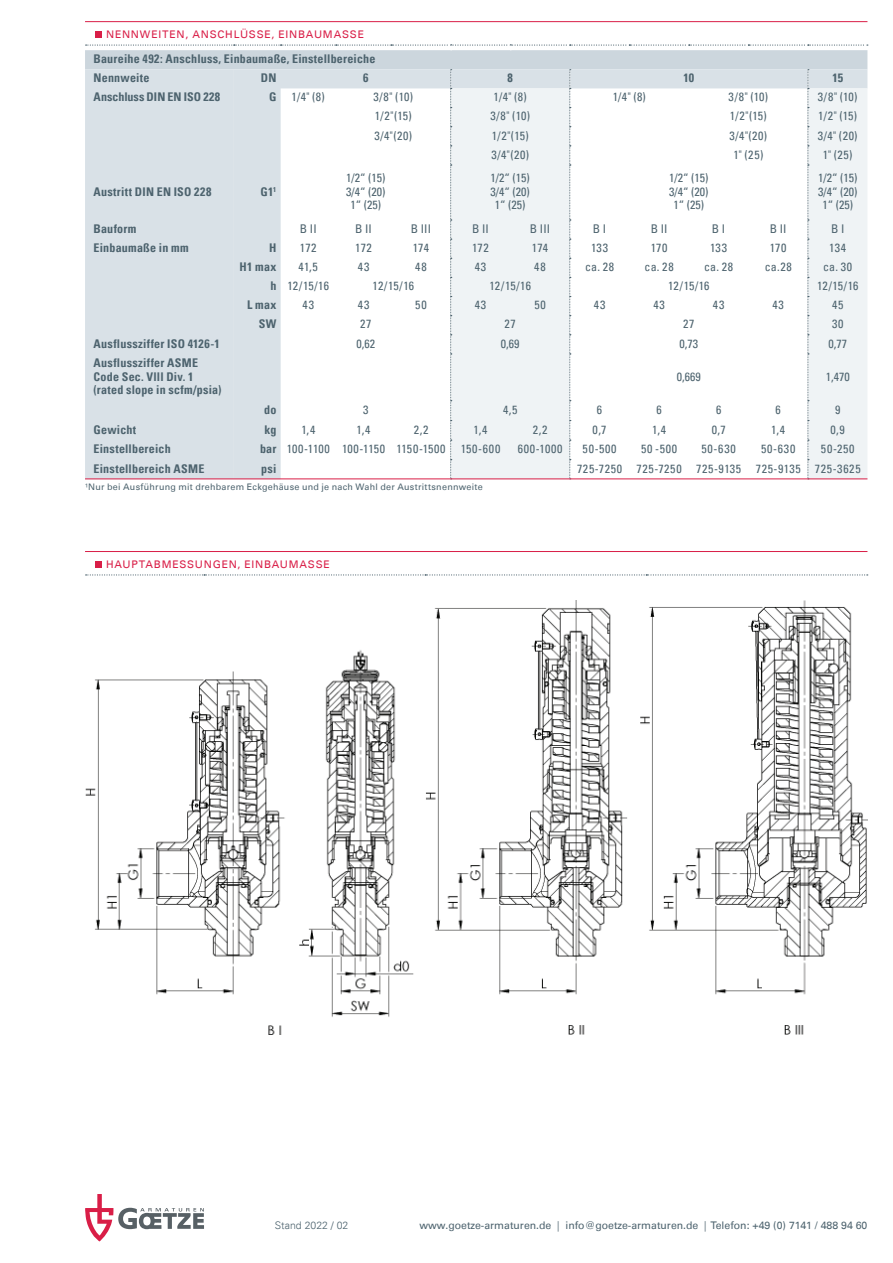
<style>
.page{position:relative;width:893px;height:1263px;background:#fff}
.page>*{position:absolute;margin:0;border:0;box-sizing:border-box;transform-origin:0 0}
.t1{font:condensed 12px/13.5px "Univers";letter-spacing:.045em;color:#4d636e;text-align:center}
.t2{font:700 condensed 12px/13.5px "Univers";letter-spacing:.02em;color:#4d636e}
.t3{font:condensed 12px "Univers";letter-spacing:.01em;color:#4d636e}
.t4{font:10.5px "Univers";color:#4d636e}
.t5{font:10.5px "Univers";letter-spacing:.075em;color:#d91e47}
.t6{font:300 10.5px "Univers";color:#4d636e}
.t7{font:9px "Univers";letter-spacing:.03em;color:#4d636e}
.s1{font-weight:700}
.s2{font-weight:300}
</style>
<div class="page">
<svg style="left:85px;top:1194px;width:119px;height:47px"></svg>
<img style="left:85px;top:600px;width:782px;height:434px">
<hr style="left:85px;top:551px;width:782px;height:1px;background:#d91e47">
<div style="left:96px;top:561px;width:6px;height:7px;background:#d91e47"></div>
<svg style="left:86px;top:574px;width:782px;height:1px"></svg>
<hr style="left:85px;top:21px;width:782px;height:1px;background:#d91e47">
<div style="left:96px;top:31px;width:6px;height:7px;background:#d91e47"></div>
<svg style="left:85px;top:45px;width:783px;height:434px"></svg>
<hr style="left:85px;top:478px;width:782px;height:1px;background:#d91e47">
<p class="t5" style="left:106px;top:28px;width:260px">NENNWEITEN, ANSCHLÜSSE, EINBAUMASSE</p>
<p class="t2" style="left:94px;top:49px;width:283px;line-height:19.2px">Baureihe 492: Anschluss, Einbaumaße, Einstellbereiche<br>Nennweite</p>
<p class="t2" style="left:261px;top:71px;width:17px">DN</p>
<p class="t2" style="left:363px;top:71px;width:7px">6</p>
<p class="t2" style="left:508px;top:71px;width:7px">8</p>
<p class="t2" style="left:683px;top:71px;width:12px">10</p>
<p class="t2" style="left:832px;top:71px;width:12px">15</p>
<p class="t2" style="left:94px;top:90px;width:128px">Anschluss DIN EN ISO 228</p>
<p class="t2" style="left:269px;top:90px;width:9px">G</p>
<p class="t1" style="left:292px;top:90px;width:35px">1/4" (8)</p>
<p class="t1" style="left:374px;top:90px;width:41px">3/8" (10)</p>
<p class="t1" style="left:494px;top:90px;width:35px">1/4" (8)</p>
<p class="t1" style="left:613px;top:90px;width:35px">1/4" (8)</p>
<p class="t1" style="left:729px;top:90px;width:41px">3/8" (10)</p>
<p class="t1" style="left:818px;top:90px;width:41px">3/8" (10)</p>
<p class="t1" style="left:375px;top:109px;width:38px">1/2"(15)</p>
<p class="t1" style="left:490px;top:109px;width:41px">3/8" (10)</p>
<p class="t1" style="left:730px;top:109px;width:38px">1/2"(15)</p>
<p class="t1" style="left:818px;top:109px;width:41px">1/2" (15)</p>
<p class="t1" style="left:374px;top:128px;width:39px">3/4"(20)</p>
<p class="t1" style="left:492px;top:128px;width:38px">1/2"(15)</p>
<p class="t1" style="left:729px;top:128px;width:39px">3/4"(20)</p>
<p class="t1" style="left:818px;top:128px;width:41px">3/4" (20)</p>
<p class="t1" style="left:491px;top:147px;width:39px">3/4"(20)</p>
<p class="t1" style="left:733px;top:147px;width:31px">1" (25)</p>
<p class="t1" style="left:823px;top:147px;width:31px">1" (25)</p>
<p class="t2" style="left:94px;top:185px;width:119px">Austritt DIN EN ISO 228</p>
<p class="t2" style="left:261px;top:185px;width:17px">G1<sup>1</sup></p>
<p class="t1" style="left:346px;top:171px;width:41px">1/2“ (15)<br>3/4“ (20)<br>1“ (25)</p>
<p class="t1" style="left:491px;top:171px;width:41px">1/2“ (15)<br>3/4“ (20)<br>1“ (25)</p>
<p class="t1" style="left:669px;top:171px;width:41px">1/2“ (15)<br>3/4“ (20)<br>1“ (25)</p>
<p class="t1" style="left:818px;top:171px;width:41px">1/2“ (15)<br>3/4“ (20)<br>1“ (25)</p>
<p class="t2" style="left:94px;top:222px;width:45px">Bauform</p>
<p class="t1" style="left:300px;top:222px;width:18px">B II</p>
<p class="t1" style="left:355px;top:222px;width:18px">B II</p>
<p class="t1" style="left:411px;top:222px;width:22px">B III</p>
<p class="t1" style="left:472px;top:222px;width:18px">B II</p>
<p class="t1" style="left:530px;top:222px;width:22px">B III</p>
<p class="t1" style="left:593px;top:222px;width:15px">B I</p>
<p class="t1" style="left:651px;top:222px;width:18px">B II</p>
<p class="t1" style="left:712px;top:222px;width:15px">B I</p>
<p class="t1" style="left:770px;top:222px;width:18px">B II</p>
<p class="t1" style="left:831px;top:222px;width:15px">B I</p>
<p class="t2" style="left:94px;top:241px;width:97px">Einbaumaße in mm</p>
<p class="t2" style="left:269px;top:241px;width:9px">H</p>
<p class="t1" style="left:300px;top:241px;width:18px">172</p>
<p class="t1" style="left:355px;top:241px;width:18px">172</p>
<p class="t1" style="left:413px;top:241px;width:18px">174</p>
<p class="t1" style="left:472px;top:241px;width:18px">172</p>
<p class="t1" style="left:532px;top:241px;width:18px">174</p>
<p class="t1" style="left:591px;top:241px;width:18px">133</p>
<p class="t1" style="left:651px;top:241px;width:18px">170</p>
<p class="t1" style="left:710px;top:241px;width:18px">133</p>
<p class="t1" style="left:770px;top:241px;width:18px">170</p>
<p class="t1" style="left:829px;top:241px;width:18px">134</p>
<p class="t2" style="left:240px;top:260px;width:38px">H1 max</p>
<p class="t1" style="left:299px;top:260px;width:21px">41,5</p>
<p class="t1" style="left:358px;top:260px;width:13px">43</p>
<p class="t1" style="left:415px;top:260px;width:13px">48</p>
<p class="t1" style="left:475px;top:260px;width:13px">43</p>
<p class="t1" style="left:534px;top:260px;width:13px">48</p>
<p class="t1" style="left:585px;top:260px;width:31px">ca. 28</p>
<p class="t1" style="left:645px;top:260px;width:31px">ca. 28</p>
<p class="t1" style="left:704px;top:260px;width:31px">ca. 28</p>
<p class="t1" style="left:765px;top:260px;width:28px">ca.28</p>
<p class="t1" style="left:823px;top:260px;width:31px">ca. 30</p>
<p class="t1" style="left:270px;top:279px;width:60px"><span class="s1">h</span> 12/15/16</p>
<p class="t1" style="left:373px;top:279px;width:43px">12/15/16</p>
<p class="t1" style="left:490px;top:279px;width:43px">12/15/16</p>
<p class="t1" style="left:668px;top:279px;width:43px">12/15/16</p>
<p class="t1" style="left:817px;top:279px;width:43px">12/15/16</p>
<p class="t2" style="left:247px;top:298px;width:31px">L max</p>
<p class="t1" style="left:303px;top:298px;width:13px">43</p>
<p class="t1" style="left:358px;top:298px;width:13px">43</p>
<p class="t1" style="left:415px;top:298px;width:13px">50</p>
<p class="t1" style="left:475px;top:298px;width:13px">43</p>
<p class="t1" style="left:534px;top:298px;width:13px">50</p>
<p class="t1" style="left:594px;top:298px;width:13px">43</p>
<p class="t1" style="left:653px;top:298px;width:13px">43</p>
<p class="t1" style="left:713px;top:298px;width:13px">43</p>
<p class="t1" style="left:772px;top:298px;width:13px">43</p>
<p class="t1" style="left:832px;top:298px;width:13px">45</p>
<p class="t2" style="left:259px;top:317px;width:19px">SW</p>
<p class="t1" style="left:360px;top:317px;width:13px">27</p>
<p class="t1" style="left:505px;top:317px;width:13px">27</p>
<p class="t1" style="left:683px;top:317px;width:13px">27</p>
<p class="t1" style="left:832px;top:317px;width:13px">30</p>
<p class="t2" style="left:94px;top:336px;width:128px">Ausflussziffer ISO 4126-1</p>
<p class="t1" style="left:356px;top:336px;width:20px">0,62</p>
<p class="t1" style="left:501px;top:336px;width:20px">0,69</p>
<p class="t1" style="left:680px;top:336px;width:20px">0,73</p>
<p class="t1" style="left:828px;top:336px;width:20px">0,77</p>
<p class="t2" style="left:94px;top:356px;width:130px">Ausflussziffer ASME<br>Code Sec. Vlll Div. 1 (rated slope in scfm/psia)</p>
<p class="t1" style="left:677px;top:369px;width:25px">0,669</p>
<p class="t1" style="left:826px;top:369px;width:25px">1,470</p>
<p class="t2" style="left:264px;top:403px;width:14px">do</p>
<p class="t1" style="left:363px;top:403px;width:7px">3</p>
<p class="t1" style="left:503px;top:403px;width:16px">4,5</p>
<p class="t1" style="left:597px;top:403px;width:7px">6</p>
<p class="t1" style="left:656px;top:403px;width:7px">6</p>
<p class="t1" style="left:716px;top:403px;width:7px">6</p>
<p class="t1" style="left:776px;top:403px;width:7px">6</p>
<p class="t1" style="left:835px;top:403px;width:7px">9</p>
<p class="t2" style="left:94px;top:422px;width:44px">Gewicht</p>
<p class="t2" style="left:264px;top:422px;width:14px">kg</p>
<p class="t1" style="left:301px;top:422px;width:16px">1,4</p>
<p class="t1" style="left:357px;top:422px;width:16px">1,4</p>
<p class="t1" style="left:414px;top:422px;width:16px">2,2</p>
<p class="t1" style="left:474px;top:422px;width:16px">1,4</p>
<p class="t1" style="left:533px;top:422px;width:16px">2,2</p>
<p class="t1" style="left:593px;top:422px;width:15px">0,7</p>
<p class="t1" style="left:652px;top:422px;width:16px">1,4</p>
<p class="t1" style="left:712px;top:422px;width:15px">0,7</p>
<p class="t1" style="left:771px;top:422px;width:16px">1,4</p>
<p class="t1" style="left:831px;top:422px;width:16px">0,9</p>
<p class="t2" style="left:94px;top:442px;width:79px">Einstellbereich</p>
<p class="t3" style="left:260px;top:441px;width:187px"><span class="s1">bar</span> 100-1100 100-1150 1150-1500</p>
<p class="t1" style="left:461px;top:442px;width:41px">150-600</p>
<p class="t1" style="left:518px;top:442px;width:46px">600-1000</p>
<p class="t1" style="left:583px;top:442px;width:36px">50-500</p>
<p class="t1" style="left:641px;top:442px;width:38px">50 -500</p>
<p class="t1" style="left:702px;top:442px;width:36px">50-630</p>
<p class="t1" style="left:761px;top:442px;width:36px">50-630</p>
<p class="t1" style="left:821px;top:442px;width:35px">50-250</p>
<p class="t2" style="left:94px;top:462px;width:112px">Einstellbereich ASME</p>
<p class="t2" style="left:261px;top:462px;width:17px">psi</p>
<p class="t1" style="left:577px;top:461px;width:285px">725-7250 725-7250 725-9135 725-9135 725-3625</p>
<p class="t7" style="left:85px;top:481px;width:399px">¹Nur bei Ausführung mit drehbarem Eckgehäuse und je nach Wahl der Austrittsnennweite</p>
<p class="t5" style="left:106px;top:558px;width:225px">HAUPTABMESSUNGEN, EINBAUMASSE</p>
<p class="t6" style="left:275px;top:1219px;width:75px">Stand 2022 / 02</p>
<p class="t4" style="left:419px;top:1219px;width:449px">www.goetze-armaturen.de <span class="s2">|</span> info@goetze-armaturen.de <span class="s2">|</span> Telefon: +49 (0) 7141 / 488 94 60</p>
</div>
